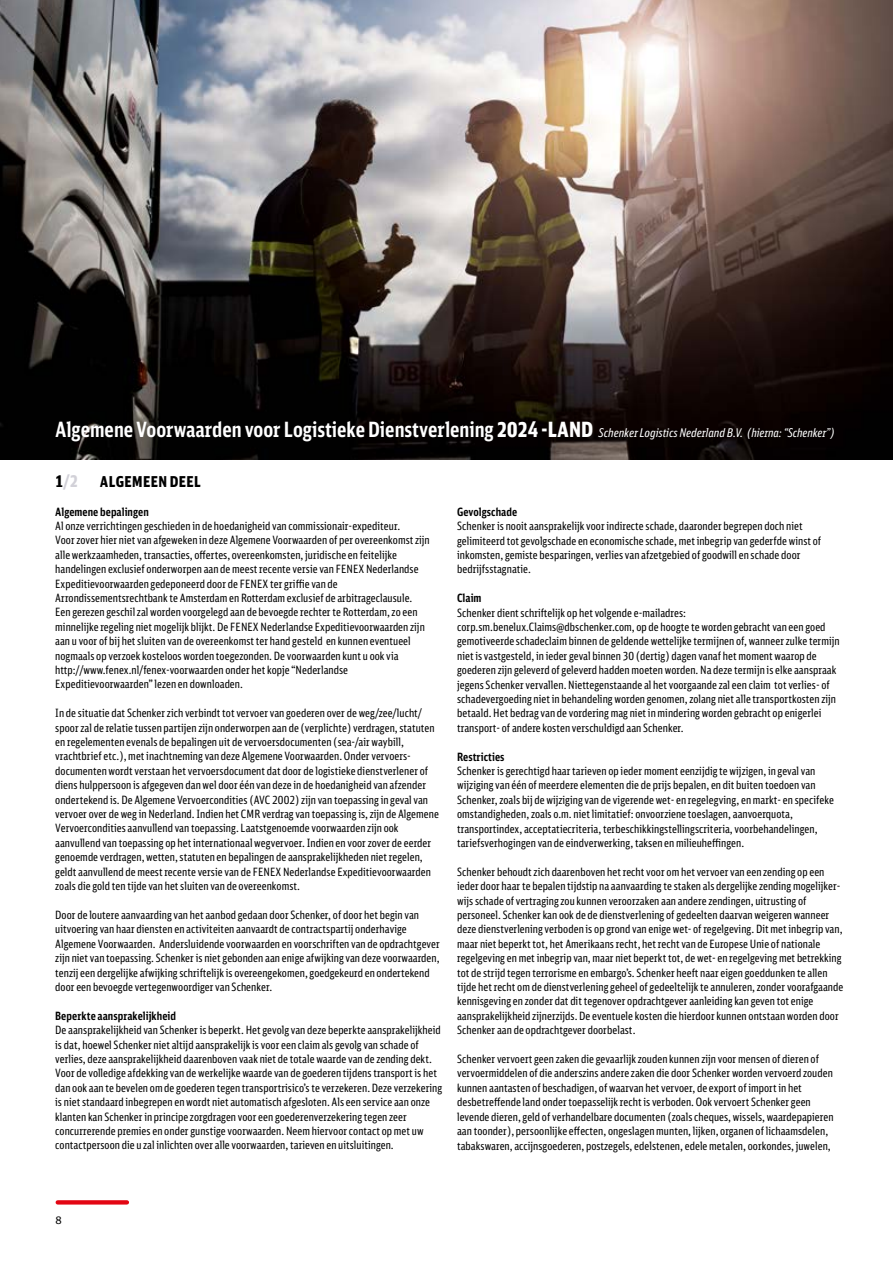
<style>
.page{position:relative;width:893px;height:1263px;background:#fff}
.page>*{position:absolute;margin:0;border:0;box-sizing:border-box;transform-origin:0 0}
.body_grid{font:900 16.5px "DB Sans Comp";color:#d2d1d8}
.body_grid-2{font:900 15px "DB Sans Comp";letter-spacing:.02em;color:#000}
.body_grid-3{font:italic 12px "DB Sans Comp";color:#fff}
.body_grid-4{font:11.4px/14.4px "DB Sans Comp";letter-spacing:.005em;color:#000}
.body_grid-5{font:700 11.4px "DB Sans Comp";letter-spacing:.005em;color:#000}
.t1{font:10.5px "DB Sans";color:#000}
.s1{font-weight:700;font-style:normal;font-size:21px}
.s2{font-weight:900;font-style:normal;font-size:21px}
.s3{color:#000}
</style>
<div class="page">
<img style="left:0;top:0;width:893px;height:459px">
<svg style="left:58px;top:1200px;width:69px;height:4px"></svg>
<p class="body_grid-3" style="left:55px;top:426px;width:781px"><span class="s1">Algemene Voorwaarden voor Logistieke Dienstverlening</span> <span class="s2">2024 -LAND</span> Schenker Logistics Nederland B.V. (hierna: “Schenker”)</p>
<p class="body_grid" style="left:55px;top:471px;width:24px"><span class="s3">1</span>/2</p>
<p class="body_grid-2" style="left:100px;top:472px;width:103px">ALGEMEEN DEEL</p>
<p class="body_grid-5" style="left:55px;top:504px;width:95px">Algemene bepalingen</p>
<p class="body_grid-4" style="left:55px;top:519px;width:346px">Al onze verrichtingen geschieden in de hoedanigheid van commissionair-expediteur.</p>
<p class="body_grid-4" style="left:55px;top:533px;width:376px">Voor zover hier niet van afgeweken in deze Algemene Voorwaarden of per overeenkomst zijn alle werkzaamheden, transacties, offertes, overeenkomsten, juridische en feitelijke handelingen exclusief onderworpen aan de meest recente versie van FENEX Nederlandse Expeditievoorwaarden gedeponeerd door de FENEX ter griffie van de Arrondissementsrechtbank te Amsterdam en Rotterdam exclusief de arbitrageclausule.</p>
<p class="body_grid-4" style="left:55px;top:605px;width:371px">Een gerezen geschil zal worden voorgelegd aan de bevoegde rechter te Rotterdam, zo een minnelijke regeling niet mogelijk blijkt. De FENEX Nederlandse Expeditievoorwaarden zijn</p>
<p class="body_grid-4" style="left:55px;top:634px;width:357px">aan u voor of bij het sluiten van de overeenkomst ter hand gesteld en kunnen eventueel nogmaals op verzoek kosteloos worden toegezonden. De voorwaarden kunt u ook via</p>
<p class="body_grid-4" style="left:55px;top:663px;width:294px">http://www.fenex.nl/fenex-voorwaarden onder het kopje “Nederlandse<br>Expeditievoorwaarden” lezen en downloaden.</p>
<p class="body_grid-4" style="left:55px;top:706px;width:385px">In de situatie dat Schenker zich verbindt tot vervoer van goederen over de weg/zee/lucht/ spoor zal de relatie tussen partijen zijn onderworpen aan de (verplichte) verdragen, statuten en regelementen evenals de bepalingen uit de vervoersdocumenten (sea-/air waybill, vrachtbrief etc.), met inachtneming van deze Algemene Voorwaarden. Onder vervoers&shy;documenten wordt verstaan het vervoersdocument dat door de logistieke dienstverlener of diens hulppersoon is afgegeven dan wel door één van deze in de hoedanigheid van afzender ondertekend is. De Algemene Vervoercondities (AVC 2002) zijn van toepassing in geval van vervoer over de weg in Nederland. Indien het CMR verdrag van toepassing is, zijn de Algemene Vervoercondities aanvullend van toepassing. Laatstgenoemde voorwaarden zijn ook aanvullend van toepassing op het internationaal wegvervoer. Indien en voor zover de eerder genoemde verdragen, wetten, statuten en bepalingen de aansprakelijkheden niet regelen, geldt aanvullend de meest recente versie van de FENEX Nederlandse Expeditievoorwaarden zoals die gold ten tijde van het sluiten van de overeenkomst.</p>
<p class="body_grid-4" style="left:55px;top:907px;width:386px">Door de loutere aanvaarding van het aanbod gedaan door Schenker, of door het begin van uitvoering van haar diensten en activiteiten aanvaardt de contractspartij onderhavige Algemene Voorwaarden. Andersluidende voorwaarden en voorschriften van de opdrachtgever zijn niet van toepassing. Schenker is niet gebonden aan enige afwijking van deze voorwaarden, tenzij een dergelijke afwijking schriftelijk is overeengekomen, goedgekeurd en ondertekend door een bevoegde vertegenwoordiger van Schenker.</p>
<p class="body_grid-5" style="left:55px;top:1008px;width:122px">Beperkte aansprakelijkheid</p>
<p class="body_grid-4" style="left:55px;top:1023px;width:388px">De aansprakelijkheid van Schenker is beperkt. Het gevolg van deze beperkte aansprakelijkheid is dat, hoewel Schenker niet altijd aansprakelijk is voor een claim als gevolg van schade of verlies, deze aansprakelijkheid daarenboven vaak niet de totale waarde van de zending dekt.<br>Voor de volledige afdekking van de werkelijke waarde van de goederen tijdens transport is het dan ook aan te bevelen om de goederen tegen transportrisico’s te verzekeren. Deze verzekering is niet standaard inbegrepen en wordt niet automatisch afgesloten. Als een service aan onze klanten kan Schenker in principe zorgdragen voor een goederenverzekering tegen zeer concurrerende premies en onder gunstige voorwaarden. Neem hiervoor contact op met uw contactpersoon die u zal inlichten over alle voorwaarden, tarieven en uitsluitingen.</p>
<p class="body_grid-5" style="left:457px;top:505px;width:62px">Gevolgschade</p>
<p class="body_grid-4" style="left:457px;top:519px;width:366px">Schenker is nooit aansprakelijk voor indirecte schade, daaronder begrepen doch niet gelimiteerd tot gevolgschade en economische schade, met inbegrip van gederfde winst of inkomsten, gemiste besparingen, verlies van afzetgebied of goodwill en schade door bedrijfsstagnatie.</p>
<p class="body_grid-5" style="left:457px;top:591px;width:26px">Claim</p>
<p class="body_grid-4" style="left:457px;top:605px;width:230px">Schenker dient schriftelijk op het volgende e-mailadres:</p>
<p class="body_grid-4" style="left:457px;top:620px;width:384px">corp.sm.benelux.Claims@dbschenker.com, op de hoogte te worden gebracht van een goed gemotiveerde schadeclaim binnen de geldende wettelijke termijnen of, wanneer zulke termijn niet is vastgesteld, in ieder geval binnen 30 (dertig) dagen vanaf het moment waarop de goederen zijn geleverd of geleverd hadden moeten worden. Na deze termijn is elke aanspraak jegens Schenker vervallen. Niettegenstaande al het voorgaande zal een claim tot verlies- of schadevergoeding niet in behandeling worden genomen, zolang niet alle transportkosten zijn betaald. Het bedrag van de vordering mag niet in mindering worden gebracht op enigerlei transport- of andere kosten verschuldigd aan Schenker.</p>
<p class="body_grid-5" style="left:457px;top:749px;width:49px">Restricties</p>
<p class="body_grid-4" style="left:457px;top:764px;width:378px">Schenker is gerechtigd haar tarieven op ieder moment eenzijdig te wijzigen, in geval van wijziging van één of meerdere elementen die de prijs bepalen, en dit buiten toedoen van Schenker, zoals bij de wijziging van de vigerende wet- en regelegving, en markt- en specifeke omstandigheden, zoals o.m. niet limitatief: onvoorziene toeslagen, aanvoerquota, transportindex, acceptatiecriteria, terbeschikkingstellingscriteria, voorbehandelingen, tariefsverhogingen van de eindverwerking, taksen en milieuheffingen.</p>
<p class="body_grid-4" style="left:457px;top:864px;width:388px">Schenker behoudt zich daarenboven het recht voor om het vervoer van een zending op een ieder door haar te bepalen tijdstip na aanvaarding te staken als dergelijke zending mogelijker&shy;wijs schade of vertraging zou kunnen veroorzaken aan andere zendingen, uitrusting of personeel. Schenker kan ook de de dienstverlening of gedeelten daarvan weigeren wanneer deze dienstverlening verboden is op grond van enige wet- of regelgeving. Dit met inbegrip van, maar niet beperkt tot, het Amerikaans recht, het recht van de Europese Unie of nationale regelgeving en met inbegrip van, maar niet beperkt tot, de wet- en regelgeving met betrekking tot de strijd tegen terrorisme en embargo’s. Schenker heeft naar eigen goeddunken te allen tijde het recht om de dienstverlening geheel of gedeeltelijk te annuleren, zonder voorafgaande kennisgeving en zonder dat dit tegenover opdrachtgever aanleiding kan geven tot enige aansprakelijkheid zijnerzijds. De eventuele kosten die hierdoor kunnen ontstaan worden door Schenker aan de opdrachtgever doorbelast.</p>
<p class="body_grid-4" style="left:457px;top:1052px;width:378px">Schenker vervoert geen zaken die gevaarlijk zouden kunnen zijn voor mensen of dieren of vervoermiddelen of die anderszins andere zaken die door Schenker worden vervoerd zouden kunnen aantasten of beschadigen, of waarvan het vervoer, de export of import in het desbetreffende land onder toepasselijk recht is verboden. Ook vervoert Schenker geen levende dieren, geld of verhandelbare documenten (zoals cheques, wissels, waardepapieren aan toonder), persoonlijke effecten, ongeslagen munten, lijken, organen of lichaamsdelen, tabakswaren, accijnsgoederen, postzegels, edelstenen, edele metalen, oorkondes, juwelen,</p>
<p class="t1" style="left:56px;top:1213px;width:8px">8</p>
</div>
